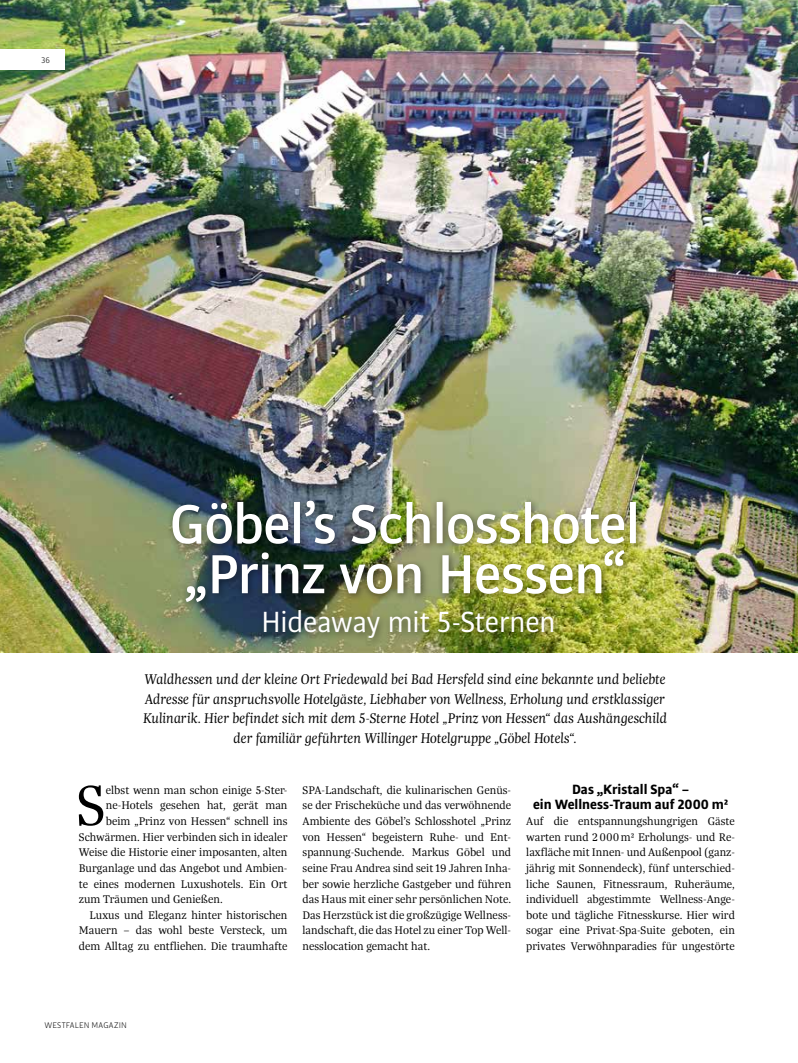
<style>
.page{position:relative;width:798px;height:1063px;background:#fff}
.page>*{position:absolute;margin:0;border:0;box-sizing:border-box;transform-origin:0 0}
.t1{font:300 60.25px "Trola";color:#000}
.t2{font:500 58.75px/50px "Bulo";letter-spacing:-.02em;color:#fff}
.t3{font:31.25px "Bulo";letter-spacing:-.02em;color:#fff}
.t4{font:italic 300 15px/19.4px "Trola";letter-spacing:-.005em;color:#000;text-align:center}
.t5{font:700 14.38px/15.6px "Bulo";color:#000;text-align:center}
.t6{font:300 11.88px/15.6px "Trola";color:#000;text-align:justify}
.t7{font:300 8.75px "Bulo";letter-spacing:.02em;color:#000}
</style>
<div class="page">
<img style="left:0;top:0;width:797px;height:652px">
<div style="left:167px;top:495px;width:477px;height:152px;background:#000;opacity:.5"></div>
<div style="left:0;top:49px;width:65px;height:21px;background:#fff"></div>
<p class="t7" style="left:41px;top:54px;width:10px">36</p>
<h2 class="t2" style="left:169px;top:497px;width:472px">Göbel’s Schlosshotel „Prinz von Hessen“</h2>
<h3 class="t3" style="left:261px;top:603px;width:296px">Hideaway mit 5-Sternen</h3>
<p class="t4" style="left:143px;top:669px;width:525px">Waldhessen und der kleine Ort Friedewald bei Bad Hersfeld sind eine bekannte und beliebte Adresse für anspruchsvolle Hotelgäste, Liebhaber von Wellness, Erholung und erstklassiger Kulinarik. Hier befindet sich mit dem 5-Sterne Hotel „Prinz von Hessen“ das Aushängeschild der familiär geführten Willinger Hotelgruppe „Göbel Hotels“.</p>
<h1 class="t1" style="left:76px;top:767px;width:31px">S</h1>
<p class="t6" style="left:106px;top:782px;width:183px">elbst wenn man schon einige 5-Ster-</p>
<p class="t6" style="left:106px;top:797px;width:183px">ne-Hotels gesehen hat, gerät man</p>
<p class="t6" style="left:106px;top:813px;width:183px">beim „Prinz von Hessen“ schnell ins</p>
<p class="t6" style="left:79px;top:829px;width:210px">Schwärmen. Hier verbinden sich in idealer</p>
<p class="t6" style="left:79px;top:844px;width:210px">Weise die Historie einer imposanten, alten</p>
<p class="t6" style="left:79px;top:860px;width:210px">Burganlage und das Angebot und Ambien-</p>
<p class="t6" style="left:79px;top:876px;width:210px">te eines modernen Luxushotels. Ein Ort</p>
<p class="t6" style="left:79px;top:891px;width:145px">zum Träumen und Genießen.</p>
<p class="t6" style="left:89px;top:907px;width:199px">Luxus und Eleganz hinter historischen</p>
<p class="t6" style="left:79px;top:922px;width:210px">Mauern – das wohl beste Versteck, um</p>
<p class="t6" style="left:79px;top:938px;width:210px">dem Alltag zu entfliehen. Die traumhafte</p>
<p class="t6" style="left:302px;top:782px;width:210px">SPA-Landschaft, die kulinarischen Genüs&shy;se der Frischeküche und das verwöhnende Ambiente des Göbel’s Schlosshotel „Prinz von Hessen“ begeistern Ruhe- und Ent&shy;spannung-Suchende. Markus Göbel und seine Frau Andrea sind seit 19 Jahren Inha&shy;ber sowie herzliche Gastgeber und führen das Haus mit einer sehr persönlichen Note.<br>Das Herzstück ist die großzügige Wellness&shy;landschaft, die das Hotel zu einer Top Well&shy;nesslocation gemacht hat.</p>
<p class="t5" style="left:533px;top:781px;width:196px">Das „Kristall Spa“ –<br>ein Wellness-Traum auf 2000 m²</p>
<p class="t6" style="left:526px;top:813px;width:210px">Auf die entspannungshungrigen Gäste warten rund 2000m² Erholungs- und Re&shy;laxfläche mit Innen- und Außenpool (ganz&shy;jährig mit Sonnendeck), fünf unterschied&shy;liche Saunen, Fitnessraum, Ruheräume, individuell abgestimmte Wellness-Ange&shy;bote und tägliche Fitnesskurse. Hier wird sogar eine Privat-Spa-Suite geboten, ein privates Verwöhnparadies für ungestörte</p>
<p class="t7" style="left:44px;top:1019px;width:84px">WESTFALEN MAGAZIN</p>
</div>
